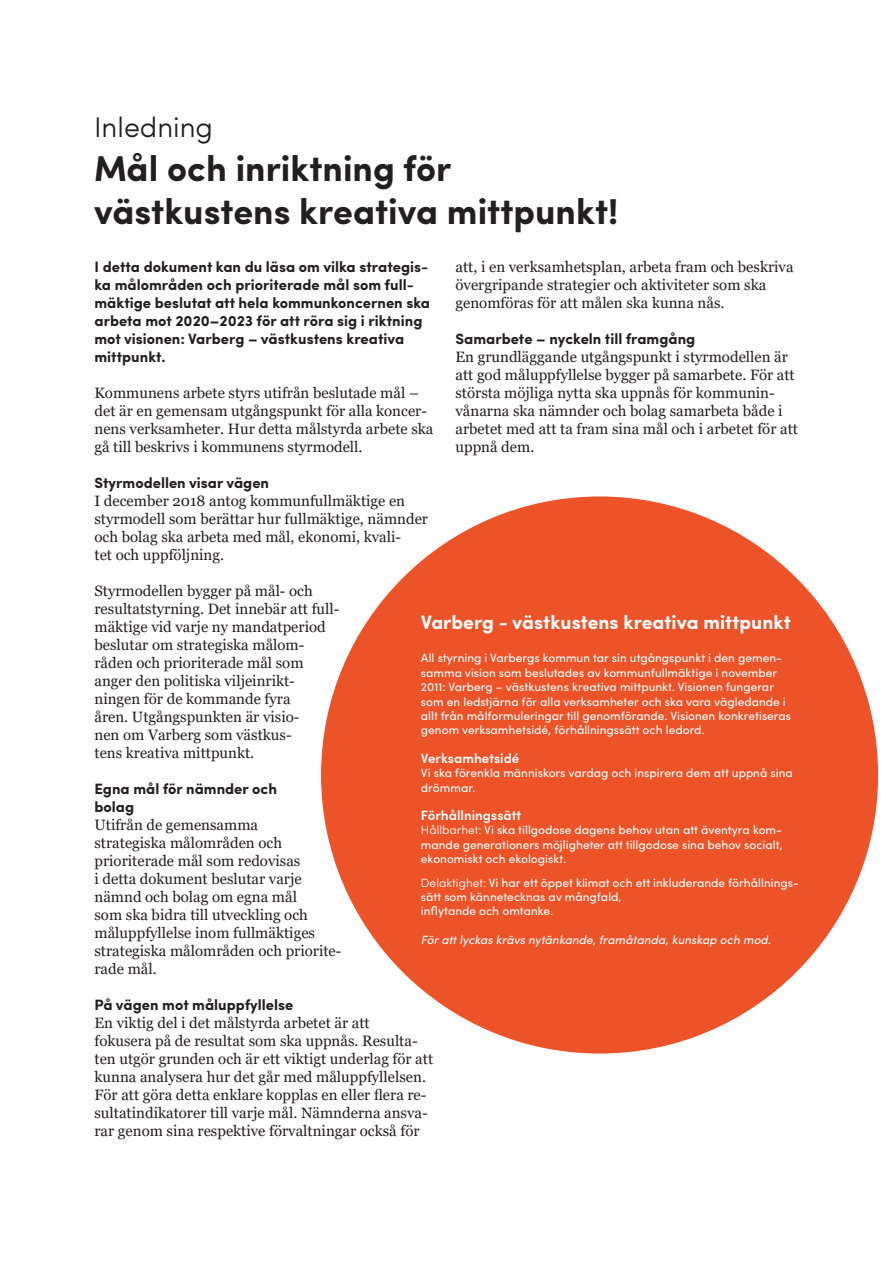
<style>
.page{position:relative;width:893px;height:1263px;background:#fff}
.page>*{position:absolute;margin:0;border:0;box-sizing:border-box;transform-origin:0 0}
.t1{font:700 36px "Sofia Pro";color:#231f20}
.t2{font:300 28.5px "Sofia Pro";color:#231f20}
.t3{font:700 19.5px "Sofia Pro";color:#fff}
.t4{font:15px/18px "Georgia";color:#231f20}
.t5{font:700 15px/18px "Sofia Pro";color:#231f20}
.t6{font:600 13.5px "Sofia Pro";color:#fff}
.t7{font:12px/14.4px "Sofia Pro";color:#fff}
.t8{font:italic 12px "Sofia Pro";color:#fff}
.s1{font-weight:300}
</style>
<div class="page">
<div style="left:322px;top:497px;width:555px;height:556px;background:#ec5328;border-radius:50%"></div>
<p class="t2" style="left:94px;top:106px;width:121px">Inledning</p>
<p class="t1" style="left:94px;top:140px;width:359px">Mål och inriktning för</p>
<p class="t1" style="left:94px;top:184px;width:526px">västkustens kreativa mittpunkt!</p>
<p class="t4" style="left:455px;top:258px;width:340px">att, i en verksamhetsplan, arbeta fram och beskriva övergripande strategier och aktiviteter som ska genomföras för att målen ska kunna nås.</p>
<p class="t5" style="left:455px;top:329px;width:241px">Samarbete – nyckeln till framgång</p>
<p class="t4" style="left:455px;top:348px;width:344px">En grundläggande utgångspunkt i styrmodellen är att god måluppfyllelse bygger på samarbete. För att största möjliga nytta ska uppnås för kommunin&shy;vånarna ska nämnder och bolag samarbeta både i arbetet med att ta fram sina mål och i arbetet för att uppnå dem.</p>
<p class="t5" style="left:94px;top:257px;width:337px">I detta dokument kan du läsa om vilka strategis&shy;ka målområden och prioriterade mål som full&shy;mäktige beslutat att hela kommunkoncernen ska arbeta mot 2020–2023 för att röra sig i riktning mot visionen: Varberg – västkustens kreativa mittpunkt.</p>
<p class="t4" style="left:94px;top:384px;width:340px">Kommunens arbete styrs utifrån beslutade mål – det är en gemensam utgångspunkt för alla koncer&shy;nens verksamheter. Hur detta målstyrda arbete ska gå till beskrivs i kommunens styrmodell.</p>
<p class="t5" style="left:94px;top:473px;width:176px">Styrmodellen visar vägen</p>
<p class="t4" style="left:94px;top:492px;width:335px">I december 2018 antog kommunfullmäktige en styrmodell som berättar hur fullmäktige, nämnder och bolag ska arbeta med mål, ekonomi, kvali-<br>tet och uppföljning.</p>
<p class="t4" style="left:94px;top:582px;width:246px">Styrmodellen bygger på mål- och resultatstyrning. Det innebär att full&shy;mäktige vid varje ny mandatperiod beslutar om strategiska målom&shy;råden och prioriterade mål som anger den politiska viljeinrikt&shy;ningen för de kommande fyra<br>åren. Utgångspunkten är visio-<br>nen om Varberg som västkus-<br>tens kreativa mittpunkt.</p>
<p class="t5" style="left:94px;top:779px;width:184px">Egna mål för nämnder och bolag</p>
<p class="t4" style="left:94px;top:816px;width:248px">Utifrån de gemensamma<br>strategiska målområden och prioriterade mål som redovisas<br>i detta dokument beslutar varje nämnd och bolag om egna mål<br>som ska bidra till utveckling och måluppfyllelse inom fullmäktiges strategiska målområden och priorite&shy;rade mål.</p>
<p class="t5" style="left:94px;top:995px;width:200px">På vägen mot måluppfyllelse</p>
<p class="t4" style="left:94px;top:1014px;width:340px">En viktig del i det målstyrda arbetet är att<br>fokusera på de resultat som ska uppnås. Resulta&shy;ten utgör grunden och är ett viktigt underlag för att kunna analysera hur det går med måluppfyllelsen.<br>För att göra detta enklare kopplas en eller flera re&shy;sultatindikatorer till varje mål. Nämnderna ansva&shy;rar genom sina respektive förvaltningar också för</p>
<p class="t3" style="left:421px;top:607px;width:371px">Varberg - västkustens kreativa mittpunkt</p>
<p class="t7" style="left:421px;top:650px;width:372px">All styrning i Varbergs kommun tar sin utgångspunkt i den gemen&shy;samma vision som beslutades av kommunfullmäktige i november 2011: Varberg – västkustens kreativa mittpunkt. Visionen fungerar som en ledstjärna för alla verksamheter och ska vara vägledande i allt från målformuleringar till genomförande. Visionen konkretiseras genom verksamhetsidé, förhållningssätt och ledord.</p>
<p class="t6" style="left:421px;top:748px;width:100px">Verksamhetsidé</p>
<p class="t7" style="left:421px;top:765px;width:373px">Vi ska förenkla människors vardag och inspirera dem att uppnå sina drömmar.</p>
<p class="t6" style="left:421px;top:805px;width:102px">Förhållningssätt</p>
<p class="t7" style="left:421px;top:822px;width:363px;text-align:justify"><span class="s1">Hållbarhet:</span> Vi ska tillgodose dagens behov utan att äventyra kom&shy;mande generationers möjligheter att tillgodose sina behov socialt, ekonomiskt och ekologiskt.</p>
<p class="t7" style="left:421px;top:874px;width:379px"><span class="s1">Delaktighet:</span> Vi har ett öppet klimat och ett inkluderande förhållnings&shy;sätt som kännetecknas av mångfald,</p>
<p class="t7" style="left:421px;top:903px;width:134px">inflytande och omtanke.</p>
<p class="t8" style="left:421px;top:931px;width:352px">För att lyckas krävs nytänkande, framåtanda, kunskap och mod.</p>
</div>
